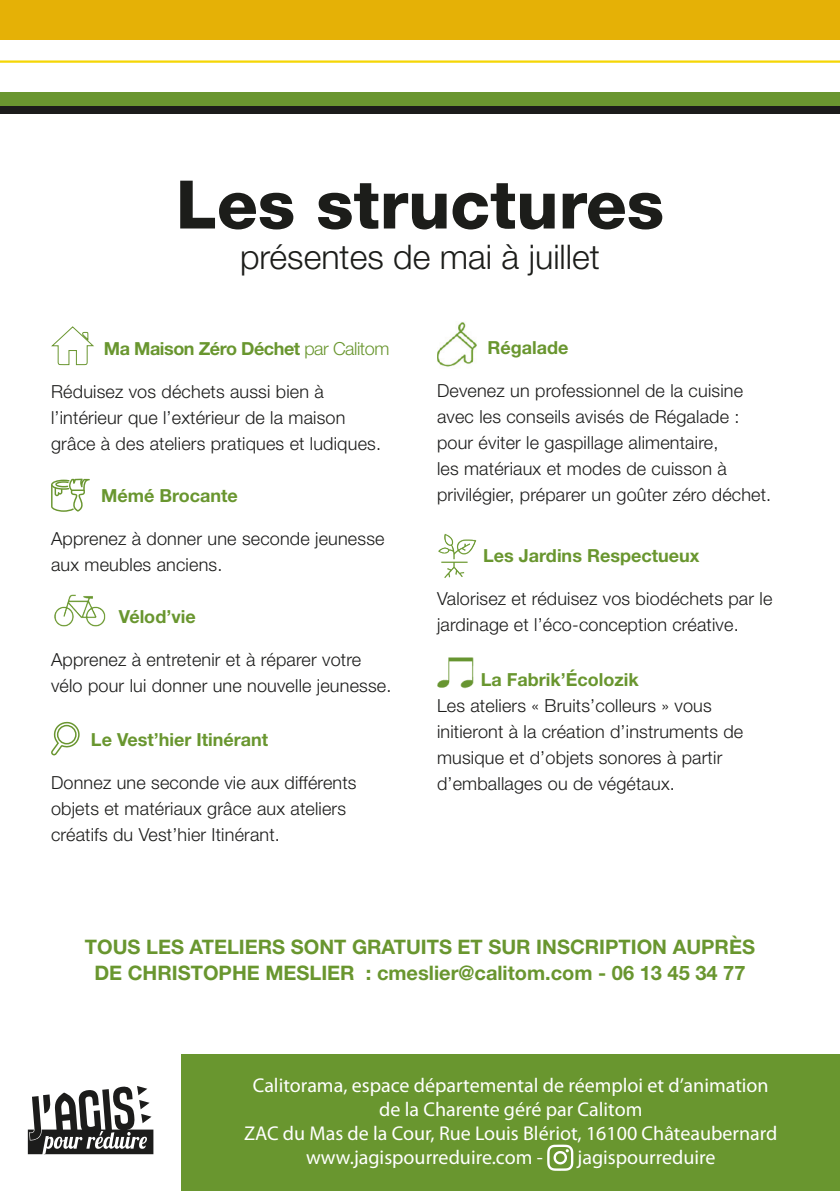
<style>
.page{position:relative;width:840px;height:1191px;background:#fff}
.page>*{position:absolute;margin:0;border:0;box-sizing:border-box;transform-origin:0 0}
.t1{font:800 67px "Helvetica Neue LT Std";color:#1c1d1a}
.t2{font:300 34px "Helvetica Neue LT Std";color:#1c1d1a}
.t3{font:20px/24px "Myriad Pro";color:#fff;text-align:center}
.t4{font:700 20px "Helvetica Neue LT Std";color:#69962f}
.t5{font:300 18px/26px "Helvetica Neue LT Std";letter-spacing:.01em;color:#1c1c1b}
.t6{font:700 18px "Helvetica Neue LT Std";color:#69962f}
.t7{font:700 18px "Helvetica Neue LT Std";letter-spacing:-.025em;color:#69962f}
.s1{font-weight:300}
.s2{font-weight:700;color:#69962f}
</style>
<div class="page">
<div style="left:181px;top:1054px;width:658px;height:137px;background:#69962f"></div>
<svg style="left:28px;top:1086px;width:125px;height:68px"></svg>
<hr style="left:0;top:60px;width:839px;height:3px;background:#f5d606">
<div style="left:0;top:92px;width:839px;height:19px;background:#6a9630"></div>
<div style="left:0;top:106px;width:839px;height:8px;background:#1c1c1b"></div>
<div style="left:0;top:0;width:839px;height:40px;background:#e5b106"></div>
<svg style="left:547px;top:1144px;width:26px;height:26px"></svg>
<svg style="left:51px;top:326px;width:43px;height:39px"></svg>
<svg style="left:51px;top:478px;width:39px;height:34px"></svg>
<img style="left:54px;top:594px;width:52px;height:33px">
<svg style="left:51px;top:721px;width:28px;height:35px"></svg>
<img style="left:437px;top:322px;width:40px;height:45px">
<img style="left:438px;top:533px;width:39px;height:45px">
<img style="left:437px;top:657px;width:37px;height:32px">
<p class="t1" style="left:176px;top:165px;width:489px">Les structures</p>
<p class="t2" style="left:240px;top:236px;width:361px">présentes de mai à juillet</p>
<p class="t7" style="left:104px;top:338px;width:287px">Ma Maison Zéro Déchet <span class="s1">par Calitom</span></p>
<p class="t5" style="left:51px;top:378px;width:331px">Réduisez vos déchets aussi bien à l’intérieur que l’extérieur de la maison grâce à des ateliers pratiques et ludiques.</p>
<p class="t6" style="left:101px;top:485px;width:138px">Mémé Brocante</p>
<p class="t5" style="left:51px;top:525px;width:335px">Apprenez à donner une seconde jeunesse aux meubles anciens.</p>
<p class="t6" style="left:119px;top:605px;width:78px">Vélod’vie</p>
<p class="t5" style="left:51px;top:646px;width:341px">Apprenez à entretenir et à réparer votre vélo pour lui donner une nouvelle jeunesse.</p>
<p class="t6" style="left:91px;top:729px;width:178px">Le Vest’hier Itinérant</p>
<p class="t5" style="left:51px;top:769px;width:307px">Donnez une seconde vie aux différents objets et matériaux grâce aux ateliers créatifs du Vest’hier Itinérant.</p>
<p class="t6" style="left:487px;top:337px;width:82px">Régalade</p>
<p class="t5" style="left:437px;top:378px;width:335px">Devenez un professionnel de la cuisine avec les conseils avisés de Régalade : pour éviter le gaspillage alimentaire,<br>les matériaux et modes de cuisson à privilégier, préparer un goûter zéro déchet.</p>
<p class="t6" style="left:483px;top:544px;width:218px">Les Jardins Respectueux</p>
<p class="t5" style="left:437px;top:585px;width:336px">Valorisez et réduisez vos biodéchets par le jardinage et l’éco-conception créative.</p>
<p class="t5" style="left:437px;top:666px;width:307px;text-indent:44px"><span class="s2">La Fabrik’Écolozik<br></span>Les ateliers « Bruits’colleurs » vous initieront à la création d’instruments de musique et d’objets sonores à partir d’emballages ou de végétaux.</p>
<p class="t4" style="left:85px;top:934px;width:671px">TOUS LES ATELIERS SONT GRATUITS ET SUR INSCRIPTION AUPRÈS</p>
<p class="t4" style="left:94px;top:960px;width:652px">DE CHRISTOPHE MESLIER : cmeslier@calitom.com - 06 13 45 34 77</p>
<p class="t3" style="left:253px;top:1072px;width:517px">Calitorama, espace départemental de réemploi et d’animation de la Charente géré par Calitom</p>
<p class="t3" style="left:244px;top:1120px;width:534px">ZAC du Mas de la Cour, Rue Louis Blériot, 16100 Châteaubernard</p>
<p class="t3" style="left:306px;top:1144px;width:238px">www.jagispourreduire.com -</p>
<p class="t3" style="left:577px;top:1144px;width:139px">jagispourreduire</p>
</div>
